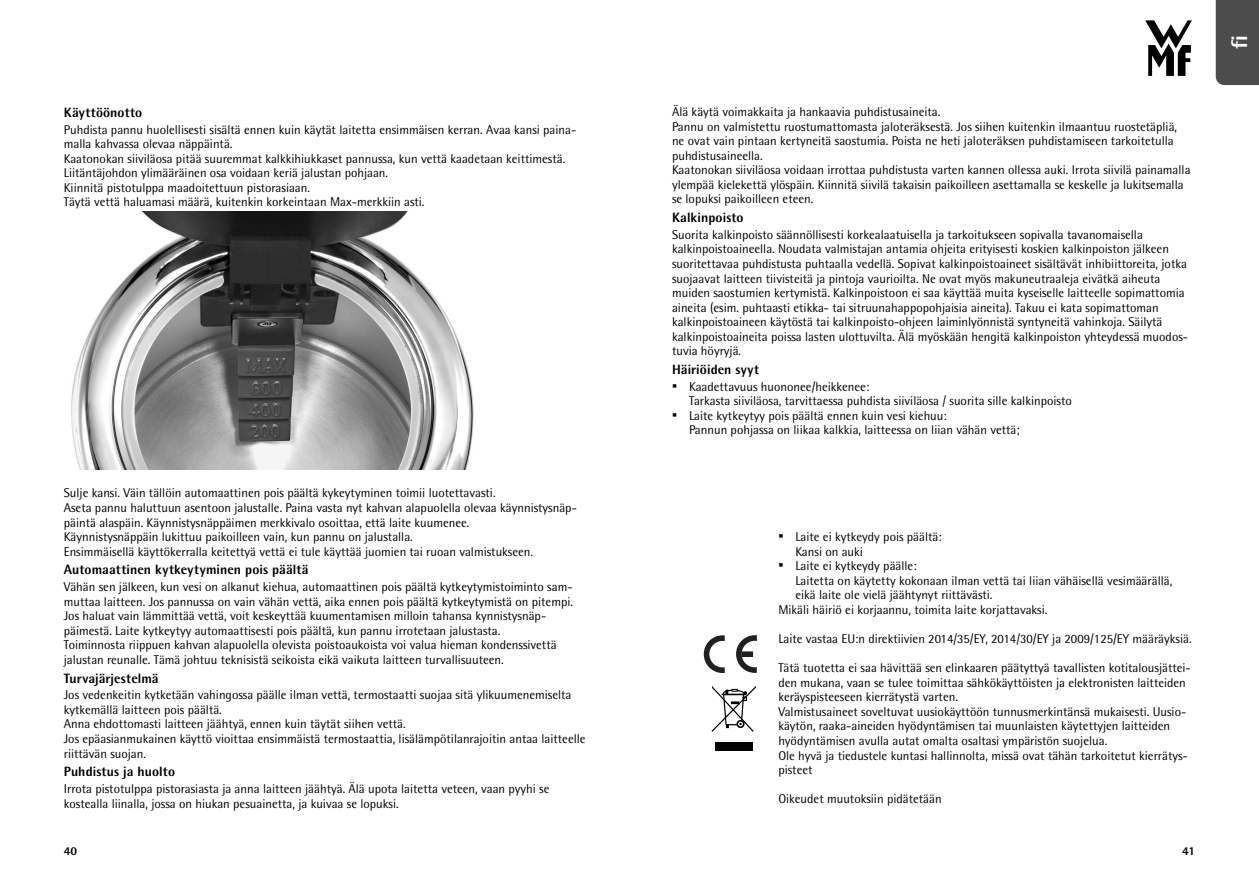
<style>
.page{position:relative;width:1259px;height:893px;background:#fff}
.page>*{position:absolute;margin:0;border:0;box-sizing:border-box;transform-origin:0 0}
.t1{font:700 22.5px "WMF Rotis";color:#fff}
.t2{font:700 13.5px "WMF Rotis";letter-spacing:.01em;color:#000}
.t3{font:12.75px/14.5px "WMF Rotis";color:#000}
.t4{font:700 12px "WMF Rotis";color:#000}
</style>
<div class="page">
<svg style="left:1145px;top:20px;width:47px;height:56px"></svg>
<div style="left:1215px;top:0;width:44px;height:85px;background:#4c4c4c"></div>
<img style="left:71px;top:212px;width:403px;height:258px">
<svg style="left:703px;top:635px;width:54px;height:38px"></svg>
<div style="left:715px;top:742px;width:37px;height:9px;background:#000"></div>
<svg style="left:711px;top:686px;width:45px;height:46px"></svg>
<p class="t2" style="left:64px;top:104px;width:80px">Käyttöönotto</p>
<p class="t3" style="left:64px;top:122px;width:514px">Puhdista pannu huolellisesti sisältä ennen kuin käytät laitetta ensimmäisen kerran. Avaa kansi paina&shy;malla kahvassa olevaa näppäintä.<br>Kaatonokan siiviläosa pitää suuremmat kalkkihiukkaset pannussa, kun vettä kaadetaan keittimestä.<br>Liitäntäjohdon ylimääräinen osa voidaan keriä jalustan pohjaan.<br>Kiinnitä pistotulppa maadoitettuun pistorasiaan.<br>Täytä vettä haluamasi määrä, kuitenkin korkeintaan Max-merkkiin asti.</p>
<p class="t3" style="left:64px;top:486px;width:514px">Sulje kansi. Väin tällöin automaattinen pois päältä kykeytyminen toimii luotettavasti.<br>Aseta pannu haluttuun asentoon jalustalle. Paina vasta nyt kahvan alapuolella olevaa käynnistysnäp&shy;päintä alaspäin. Käynnistysnäppäimen merkkivalo osoittaa, että laite kuumenee.<br>Käynnistysnäppäin lukittuu paikoilleen vain, kun pannu on jalustalla.<br>Ensimmäisellä käyttökerralla keitettyä vettä ei tule käyttää juomien tai ruoan valmistukseen.</p>
<p class="t2" style="left:64px;top:561px;width:246px">Automaattinen kytkeytyminen pois päältä</p>
<p class="t3" style="left:64px;top:579px;width:511px">Vähän sen jälkeen, kun vesi on alkanut kiehua, automaattinen pois päältä kytkeytymistoiminto sam&shy;muttaa laitteen. Jos pannussa on vain vähän vettä, aika ennen pois päältä kytkeytymistä on pitempi.<br>Jos haluat vain lämmittää vettä, voit keskeyttää kuumentamisen milloin tahansa kynnistysnäp&shy;päimestä. Laite kytkeytyy automaattisesti pois päältä, kun pannu irrotetaan jalustasta.<br>Toiminnosta riippuen kahvan alapuolella olevista poistoaukoista voi valua hieman kondenssivettä jalustan reunalle. Tämä johtuu teknisistä seikoista eikä vaikuta laitteen turvallisuuteen.</p>
<p class="t2" style="left:64px;top:669px;width:96px">Turvajärjestelmä</p>
<p class="t3" style="left:64px;top:688px;width:523px">Jos vedenkeitin kytketään vahingossa päälle ilman vettä, termostaatti suojaa sitä ylikuumenemiselta kytkemällä laitteen pois päältä.<br>Anna ehdottomasti laitteen jäähtyä, ennen kuin täytät siihen vettä.<br>Jos epäasianmukainen käyttö vioittaa ensimmäistä termostaattia, lisälämpötilanrajoitin antaa laitteelle riittävän suojan.</p>
<p class="t2" style="left:64px;top:763px;width:113px">Puhdistus ja huolto</p>
<p class="t3" style="left:64px;top:781px;width:487px">Irrota pistotulppa pistorasiasta ja anna laitteen jäähtyä. Älä upota laitetta veteen, vaan pyyhi se kostealla liinalla, jossa on hiukan pesuainetta, ja kuivaa se lopuksi.</p>
<p class="t3" style="left:672px;top:104px;width:520px">Älä käytä voimakkaita ja hankaavia puhdistusaineita.<br>Pannu on valmistettu ruostumattomasta jaloteräksestä. Jos siihen kuitenkin ilmaantuu ruostetäpliä, ne ovat vain pintaan kertyneitä saostumia. Poista ne heti jaloteräksen puhdistamiseen tarkoitetulla puhdistusaineella.<br>Kaatonokan siiviläosa voidaan irrottaa puhdistusta varten kannen ollessa auki. Irrota siivilä painamalla ylempää kielekettä ylöspäin. Kiinnitä siivilä takaisin paikoilleen asettamalla se keskelle ja lukitsemalla se lopuksi paikoilleen eteen.</p>
<p class="t2" style="left:672px;top:209px;width:73px">Kalkinpoisto</p>
<p class="t3" style="left:672px;top:227px;width:517px">Suorita kalkinpoisto säännöllisesti korkealaatuisella ja tarkoitukseen sopivalla tavanomaisella kalkinpoistoaineella. Noudata valmistajan antamia ohjeita erityisesti koskien kalkinpoiston jälkeen suoritettavaa puhdistusta puhtaalla vedellä. Sopivat kalkinpoistoaineet sisältävät inhibiittoreita, jotka suojaavat laitteen tiivisteitä ja pintoja vaurioilta. Ne ovat myös makuneutraaleja eivätkä aiheuta muiden saostumien kertymistä. Kalkinpoistoon ei saa käyttää muita kyseiselle laitteelle sopimattomia aineita (esim. puhtaasti etikka- tai sitruunahappopohjaisia aineita). Takuu ei kata sopimattoman kalkinpoistoaineen käytöstä tai kalkinpoisto-ohjeen laiminlyönnistä syntyneitä vahinkoja. Säilytä kalkinpoistoaineita poissa lasten ulottuvilta. Älä myöskään hengitä kalkinpoiston yhteydessä muodos&shy;tuvia höyryjä.</p>
<p class="t2" style="left:672px;top:361px;width:89px">Häiriöiden syyt</p>
<p class="t3" style="left:689px;top:379px;width:384px;text-indent:-17px">▪ Kaadettavuus huononee/heikkenee:<br>Tarkasta siiviläosa, tarvittaessa puhdista siiviläosa / suorita sille kalkinpoisto</p>
<p class="t3" style="left:689px;top:408px;width:332px;text-indent:-17px">▪ Laite kytkeytyy pois päältä ennen kuin vesi kiehuu:<br>Pannun pohjassa on liikaa kalkkia, laitteessa on liian vähän vettä;</p>
<p class="t3" style="left:795px;top:530px;width:148px;text-indent:-17px">▪ Laite ei kytkeydy pois päältä:<br>Kansi on auki</p>
<p class="t3" style="left:778px;top:559px;width:140px">▪ Laite ei kytkeydy päälle:</p>
<p class="t3" style="left:795px;top:573px;width:378px">Laitetta on käytetty kokonaan ilman vettä tai liian vähäisellä vesimäärällä,</p>
<p class="t3" style="left:795px;top:588px;width:199px">eikä laite ole vielä jäähtynyt riittävästi.</p>
<p class="t3" style="left:778px;top:602px;width:270px">Mikäli häiriö ei korjaannu, toimita laite korjattavaksi.</p>
<p class="t3" style="left:778px;top:631px;width:415px">Laite vastaa EU:n direktiivien 2014/35/EY, 2014/30/EY ja 2009/125/EY määräyksiä.</p>
<p class="t3" style="left:778px;top:660px;width:414px">Tätä tuotetta ei saa hävittää sen elinkaaren päätyttyä tavallisten kotitalousjättei&shy;den mukana, vaan se tulee toimittaa sähkökäyttöisten ja elektronisten laitteiden keräyspisteeseen kierrätystä varten.<br>Valmistusaineet soveltuvat uusiokäyttöön tunnusmerkintänsä mukaisesti. Uusio&shy;käytön, raaka-aineiden hyödyntämisen tai muunlaisten käytettyjen laitteiden hyödyntämisen avulla autat omalta osaltasi ympäristön suojelua.<br>Ole hyvä ja tiedustele kuntasi hallinnolta, missä ovat tähän tarkoitetut kierrätys&shy;pisteet</p>
<p class="t3" style="left:778px;top:791px;width:165px">Oikeudet muutoksiin pidätetään</p>
<p class="t4" style="left:64px;top:843px;width:15px">40</p>
<p class="t4" style="left:1182px;top:843px;width:14px">41</p>
<h1 class="t1" style="left:1225px;top:49px;width:15px;rotate:-90deg">fi</h1>
</div>
